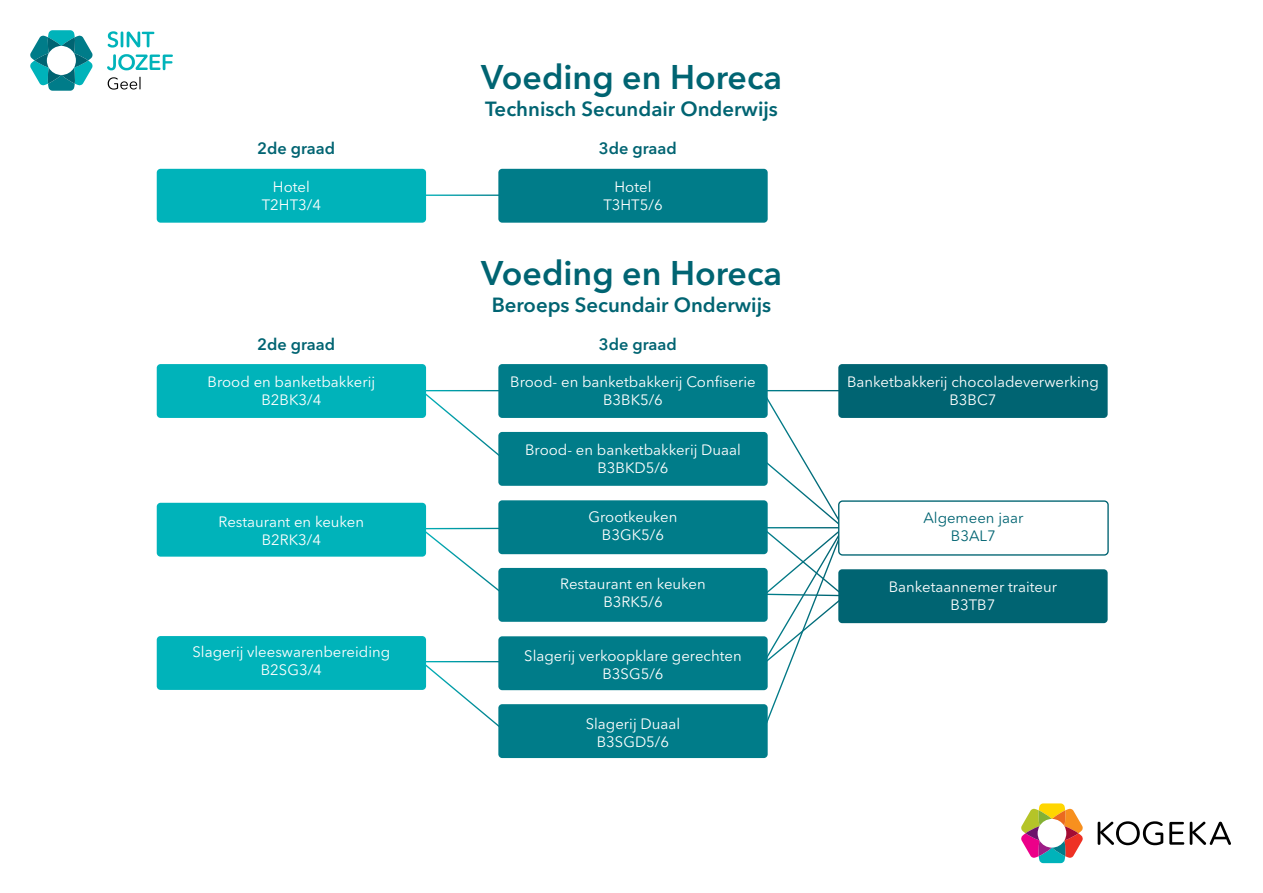
<style>
.page{position:relative;width:1263px;height:893px;background:#fff}
.page>*{position:absolute;margin:0;border:0;box-sizing:border-box;transform-origin:0 0}
.t1{font:600 33.9px "Avenir Next LT Pro";color:#006472}
.t2{font:600 20.4px "Avenir Next LT Pro";color:#006472}
.t3{font:600 16.35px "Avenir Next LT Pro";color:#006472}
.t4{font:15px/17.9px "Avenir Next Rounded Std";color:#fff;text-align:center}
.t5{font:15px/17.9px "Avenir Next Rounded Std";color:#006472;text-align:center}
</style>
<div class="page">
<svg style="left:30px;top:30px;width:63px;height:61px"></svg>
<svg style="left:108px;top:31px;width:46px;height:17px"></svg>
<svg style="left:107px;top:54px;width:66px;height:16px"></svg>
<svg style="left:108px;top:77px;width:33px;height:13px"></svg>
<svg style="left:1169px;top:822px;width:15px;height:23px"></svg>
<svg style="left:1098px;top:821px;width:65px;height:24px"></svg>
<svg style="left:1190px;top:822px;width:41px;height:23px"></svg>
<svg style="left:1021px;top:803px;width:62px;height:60px"></svg>
<svg style="left:424px;top:389px;width:81px;height:67px"></svg>
<svg style="left:760px;top:390px;width:85px;height:331px"></svg>
<svg style="left:425px;top:527px;width:80px;height:64px"></svg>
<svg style="left:424px;top:660px;width:81px;height:67px"></svg>
<hr style="left:421px;top:528px;width:82px;height:1px;background:#fff">
<div style="left:839px;top:501px;width:269px;height:54px;background:#fff;border-radius:4px"></div>
<div style="left:838px;top:500px;width:271px;height:56px;border:1px solid #006472;border-radius:4px"></div>
<div style="left:157px;top:364px;width:269px;height:54px;background:#00b3ba;border-radius:4px"></div>
<div style="left:157px;top:503px;width:269px;height:54px;background:#00b3ba;border-radius:4px"></div>
<div style="left:157px;top:636px;width:269px;height:54px;background:#00b3ba;border-radius:4px"></div>
<div style="left:498px;top:364px;width:270px;height:54px;background:#007c89;border-radius:4px"></div>
<div style="left:498px;top:432px;width:270px;height:54px;background:#007c89;border-radius:4px"></div>
<div style="left:498px;top:568px;width:270px;height:54px;background:#007c89;border-radius:4px"></div>
<div style="left:498px;top:500px;width:270px;height:54px;background:#007c89;border-radius:4px"></div>
<div style="left:498px;top:636px;width:270px;height:54px;background:#007c89;border-radius:4px"></div>
<div style="left:498px;top:704px;width:270px;height:54px;background:#007c89;border-radius:4px"></div>
<div style="left:838px;top:364px;width:270px;height:54px;background:#006472;border-radius:4px"></div>
<div style="left:157px;top:169px;width:269px;height:54px;background:#00b3ba;border-radius:4px"></div>
<div style="left:498px;top:169px;width:270px;height:54px;background:#007c89;border-radius:4px"></div>
<div style="left:838px;top:569px;width:270px;height:54px;background:#006472;border-radius:4px"></div>
<h1 class="t1" style="left:481px;top:56px;width:303px">Voeding en Horeca</h1>
<h2 class="t2" style="left:485px;top:97px;width:294px">Technisch Secundair Onderwijs</h2>
<p class="t3" style="left:257px;top:139px;width:79px">2de graad</p>
<p class="t3" style="left:599px;top:139px;width:79px">3de graad</p>
<p class="t4" style="left:262px;top:178px;width:61px">Hotel<br>T2HT3/4</p>
<p class="t4" style="left:603px;top:178px;width:61px">Hotel<br>T3HT5/6</p>
<h1 class="t1" style="left:481px;top:253px;width:303px">Voeding en Horeca</h1>
<h2 class="t2" style="left:492px;top:293px;width:281px">Beroeps Secundair Onderwijs</h2>
<p class="t3" style="left:257px;top:334px;width:79px">2de graad</p>
<p class="t3" style="left:599px;top:334px;width:79px">3de graad</p>
<p class="t4" style="left:208px;top:373px;width:169px">Brood en banketbakkerij<br>B2BK3/4</p>
<p class="t4" style="left:510px;top:373px;width:247px">Brood- en banketbakkerij Confiserie<br>B3BK5/6</p>
<p class="t4" style="left:525px;top:441px;width:217px">Brood- en banketbakkerij Duaal<br>B3BKD5/6</p>
<p class="t4" style="left:219px;top:513px;width:147px">Restaurant en keuken<br>B2RK3/4</p>
<p class="t4" style="left:589px;top:508px;width:90px">Grootkeuken<br>B3GK5/6</p>
<p class="t4" style="left:560px;top:575px;width:147px">Restaurant en keuken<br>B3RK5/6</p>
<p class="t4" style="left:192px;top:643px;width:199px">Slagerij vleeswarenbereiding<br>B2SG3/4</p>
<p class="t4" style="left:524px;top:647px;width:219px">Slagerij verkoopklare gerechten<br>B3SG5/6</p>
<p class="t4" style="left:586px;top:715px;width:96px">Slagerij Duaal<br>B3SGD5/6</p>
<p class="t4" style="left:847px;top:373px;width:253px">Banketbakkerij chocoladeverwerking<br>B3BC7</p>
<p class="t5" style="left:923px;top:509px;width:101px">Algemeen jaar<br>B3AL7</p>
<p class="t4" style="left:889px;top:578px;width:170px">Banketaannemer traiteur<br>B3TB7</p>
</div>
